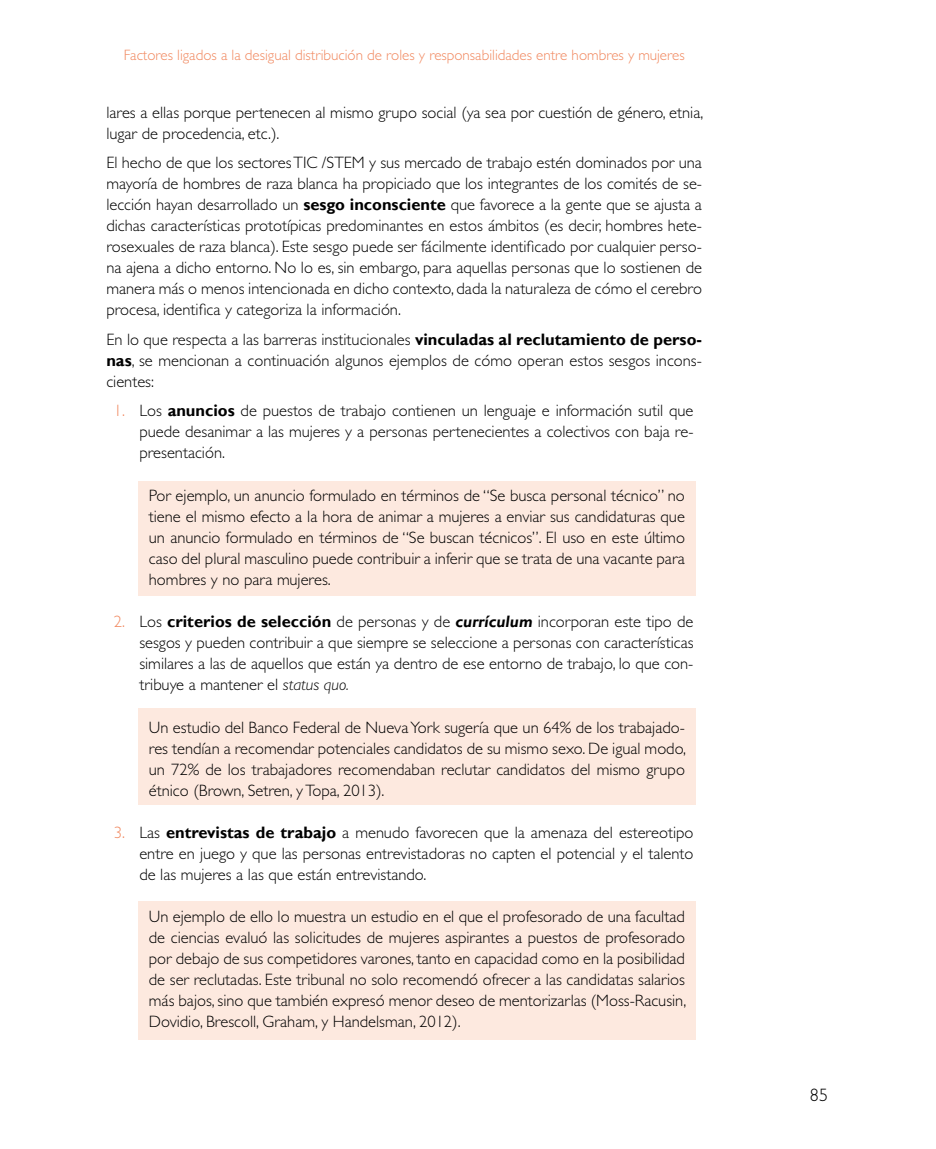
<style>
.page{position:relative;width:936px;height:1149px;background:#fff}
.page>*{position:absolute;margin:0;border:0;box-sizing:border-box;transform-origin:0 0}
.t1{font:300 18px "Gill Sans Std";color:#000}
.t2{font:300 16.5px/21px "Gill Sans Std";color:#000;text-align:justify}
.t3{font:300 15px "Gill Sans Std";color:#f1885f}
.s1{font-family:"Gill Sans";font-weight:700}
.s2{color:#f1885f}
.s3{font-family:"Gill Sans";font-weight:700;font-style:italic}
.s4{font-style:italic}
</style>
<div class="page">
<div style="left:138px;top:900px;width:557px;height:139px;background:#fde9df"></div>
<div style="left:138px;top:708px;width:557px;height:96px;background:#fde9df"></div>
<div style="left:138px;top:480px;width:557px;height:115px;background:#fde9df"></div>
<p class="t3" style="left:124px;top:46px;width:562px">Factores ligados a la desigual distribución de roles y responsabilidades entre hombres y mujeres</p>
<p class="t2" style="left:106px;top:102px;width:598px">lares a ellas porque pertenecen al mismo grupo social (ya sea por cuestión de género, etnia, lugar de procedencia, etc.).</p>
<p class="t2" style="left:106px;top:152px;width:597px">El hecho de que los sectores TIC /STEM y sus mercado de trabajo estén dominados por una mayoría de hombres de raza blanca ha propiciado que los integrantes de los comités de se&shy;lección hayan desarrollado un <span class="s1">sesgo inconsciente</span> que favorece a la gente que se ajusta a dichas características prototípicas predominantes en estos ámbitos (es decir, hombres hete&shy;rosexuales de raza blanca). Este sesgo puede ser fácilmente identificado por cualquier perso&shy;na ajena a dicho entorno. No lo es, sin embargo, para aquellas personas que lo sostienen de manera más o menos intencionada en dicho contexto, dada la naturaleza de cómo el cerebro procesa, identifica y categoriza la información.</p>
<p class="t2" style="left:106px;top:329px;width:597px">En lo que respecta a las barreras institucionales <span class="s1">vinculadas al reclutamiento de perso&shy;nas</span>, se mencionan a continuación algunos ejemplos de cómo operan estos sesgos incons&shy;cientes:</p>
<p class="t2" style="left:139px;top:400px;width:555px;text-indent:-25px"><span class="s2">1.</span> Los <span class="s1">anuncios</span> de puestos de trabajo contienen un lenguaje e información sutil que puede desanimar a las mujeres y a personas pertenecientes a colectivos con baja re&shy;presentación.</p>
<p class="t2" style="left:149px;top:485px;width:537px">Por ejemplo, un anuncio formulado en términos de “Se busca personal técnico” no tiene el mismo efecto a la hora de animar a mujeres a enviar sus candidaturas que un anuncio formulado en términos de “Se buscan técnicos”. El uso en este último caso del plural masculino puede contribuir a inferir que se trata de una vacante para hombres y no para mujeres.</p>
<p class="t2" style="left:139px;top:611px;width:555px;text-indent:-25px"><span class="s2">2.</span> Los <span class="s1">criterios de selección</span> de personas y de <span class="s3">currículum</span> incorporan este tipo de sesgos y pueden contribuir a que siempre se seleccione a personas con características similares a las de aquellos que están ya dentro de ese entorno de trabajo, lo que con&shy;tribuye a mantener el <span class="s4">status quo.</span></p>
<p class="t2" style="left:149px;top:716px;width:539px">Un estudio del Banco Federal de Nueva York sugería que un 64% de los trabajado&shy;res tendían a recomendar potenciales candidatos de su mismo sexo. De igual modo, un 72% de los trabajadores recomendaban reclutar candidatos del mismo grupo étnico (Brown, Setren, y Topa, 2013).</p>
<p class="t2" style="left:139px;top:821px;width:555px;text-indent:-25px"><span class="s2">3.</span> Las <span class="s1">entrevistas de trabajo</span> a menudo favorecen que la amenaza del estereotipo entre en juego y que las personas entrevistadoras no capten el potencial y el talento de las mujeres a las que están entrevistando.</p>
<p class="t2" style="left:149px;top:906px;width:539px">Un ejemplo de ello lo muestra un estudio en el que el profesorado de una facultad de ciencias evaluó las solicitudes de mujeres aspirantes a puestos de profesorado por debajo de sus competidores varones, tanto en capacidad como en la posibilidad de ser reclutadas. Este tribunal no solo recomendó ofrecer a las candidatas salarios más bajos, sino que también expresó menor deseo de mentorizarlas (Moss-Racusin, Dovidio, Brescoll, Graham, y Handelsman, 2012).</p>
<p class="t1" style="left:810px;top:1084px;width:19px">85</p>
</div>
